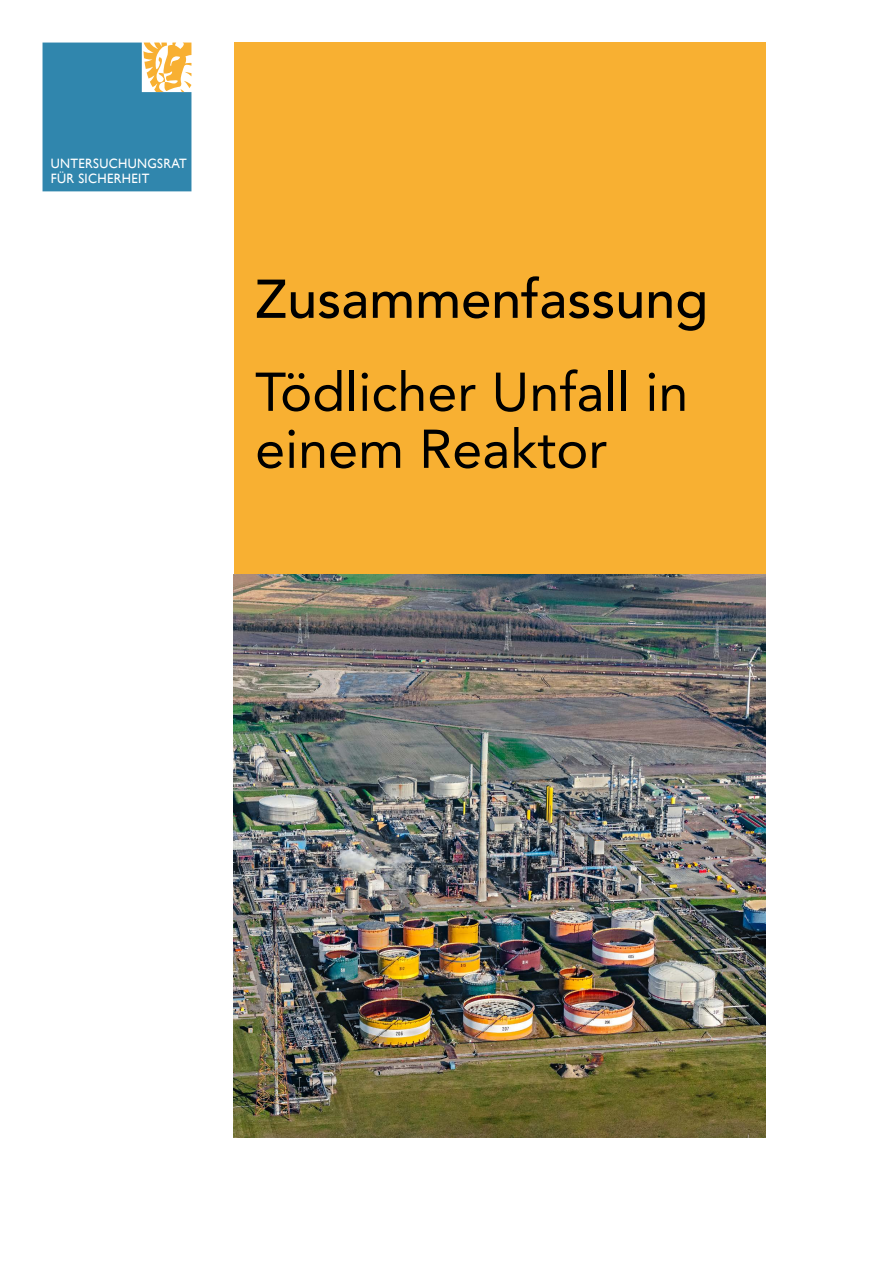
<style>
.page{position:relative;width:893px;height:1263px;background:#fff}
.page>*{position:absolute;margin:0;border:0;box-sizing:border-box;transform-origin:0 0}
.H1_-_Titel_cover_light{font:54px/57px "Avenir";color:#000}
.H1_-_Titel_cover{font:500 54px "Avenir";color:#000}
.t1{font:13.5px/15.1px "Gill Sans";letter-spacing:.025em;color:#fff;scale:.94 1}
</style>
<div class="page">
<div style="left:234px;top:43px;width:531px;height:531px;background:#f8b032"></div>
<img style="left:234px;top:574px;width:531px;height:563px">
<svg style="left:43px;top:43px;width:148px;height:148px;background:#468ea9"></svg>
<p class="t1" style="left:51px;top:156px;width:146px">UNTERSUCHUNGSRAT<br>FÜR SICHERHEIT</p>
<h1 class="H1_-_Titel_cover" style="left:255px;top:252px;width:455px">Zusammenfassung</h1>
<h1 class="H1_-_Titel_cover_light" style="left:255px;top:362px;width:435px">Tödlicher Unfall in einem Reaktor</h1>
</div>
